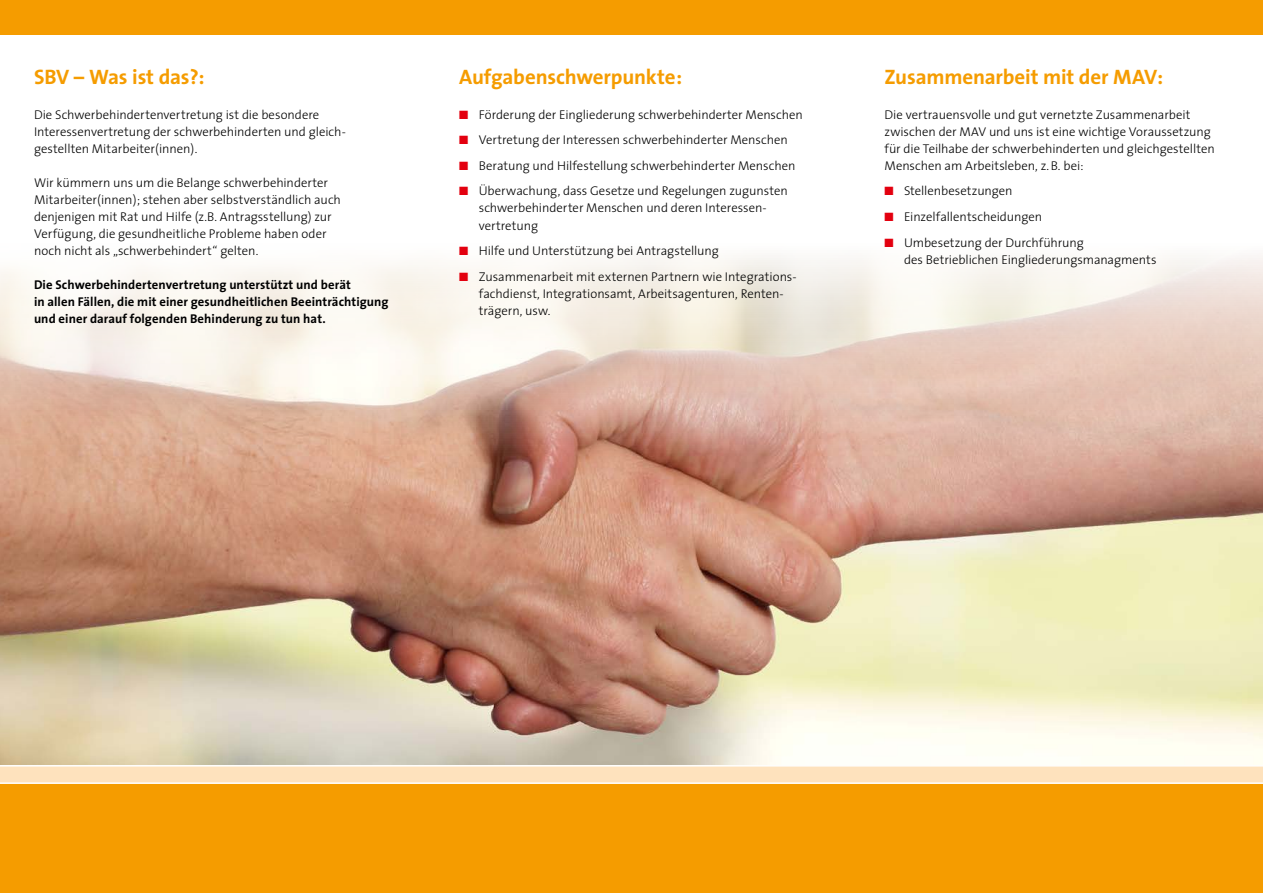
<style>
.page{position:relative;width:1263px;height:893px;background:#fff}
.page>*{position:absolute;margin:0;border:0;box-sizing:border-box;transform-origin:0 0}
.t1{font:700 21px "The Sans";letter-spacing:-.01em;color:#f59c00}
.t2{font:300 12.75px/17px "The Sans";letter-spacing:-.005em;color:#000}
.t3{font:700 12.75px/17px "The Sans";letter-spacing:.005em;color:#000}
.s1{color:#e3000f}
</style>
<div class="page">
<img style="left:0;top:255px;width:1263px;height:510px">
<div style="left:0;top:777px;width:1263px;height:116px;background:#f59c00"></div>
<div style="left:0;top:765px;width:1263px;height:17px;background:#fee2bd"></div>
<hr style="left:0;top:765px;width:1263px;height:1px;background:#fff">
<hr style="left:0;top:782px;width:1263px;height:2px;background:#fff">
<div style="left:0;top:0;width:1263px;height:34px;background:#f59c00"></div>
<h1 class="t1" style="left:34px;top:60px;width:172px">SBV – Was ist das?:</h1>
<p class="t2" style="left:34px;top:106px;width:313px">Die Schwerbehindertenvertretung ist die besondere<br>Interessenvertretung der schwerbehinderten und gleich&shy;gestellten Mitarbeiter(innen).</p>
<p class="t2" style="left:34px;top:174px;width:308px">Wir kümmern uns um die Belange schwerbehinderter Mitarbeiter(innen); stehen aber selbstverständlich auch denjenigen mit Rat und Hilfe (z.B. Antragsstellung) zur Verfügung, die gesundheitliche Probleme haben oder noch nicht als „schwerbehindert“ gelten.</p>
<p class="t3" style="left:34px;top:276px;width:356px">Die Schwerbehindertenvertretung unterstützt und berät<br>in allen Fällen, die mit einer gesundheitlichen Beeinträchtigung und einer darauf folgenden Behinderung zu tun hat.</p>
<h1 class="t1" style="left:459px;top:60px;width:224px">Aufgabenschwerpunkte:</h1>
<p class="t2" style="left:459px;top:106px;width:345px"><span class="s1">■</span> Förderung der Eingliederung schwerbehinderter Menschen</p>
<p class="t2" style="left:459px;top:131px;width:330px"><span class="s1">■</span> Vertretung der Interessen schwerbehinderter Menschen</p>
<p class="t2" style="left:459px;top:157px;width:338px"><span class="s1">■</span> Beratung und Hilfestellung schwerbehinderter Menschen</p>
<p class="t2" style="left:479px;top:182px;width:310px;text-indent:-20px"><span class="s1">■</span> Überwachung, dass Gesetze und Regelungen zugunsten schwerbehinderter Menschen und deren Interessen&shy;vertretung</p>
<p class="t2" style="left:459px;top:242px;width:261px"><span class="s1">■</span> Hilfe und Unterstützung bei Antragstellung</p>
<p class="t2" style="left:479px;top:267px;width:319px;text-indent:-20px"><span class="s1">■</span> Zusammenarbeit mit externen Partnern wie Integrations&shy;fachdienst, Integrationsamt, Arbeitsagenturen, Renten&shy;trägern, usw.</p>
<h1 class="t1" style="left:884px;top:60px;width:280px">Zusammenarbeit mit der MAV:</h1>
<p class="t2" style="left:884px;top:106px;width:332px">Die vertrauensvolle und gut vernetzte Zusammenarbeit zwischen der MAV und uns ist eine wichtige Voraussetzung für die Teilhabe der schwerbehinderten und gleichgestellten Menschen am Arbeitsleben, z.B. bei:</p>
<p class="t2" style="left:884px;top:182px;width:130px"><span class="s1">■</span> Stellenbesetzungen</p>
<p class="t2" style="left:884px;top:208px;width:159px"><span class="s1">■</span> Einzelfallentscheidungen</p>
<p class="t2" style="left:904px;top:233px;width:254px;text-indent:-20px"><span class="s1">■</span> Umbesetzung der Durchführung<br>des Betrieblichen Eingliederungsmanagments</p>
</div>
